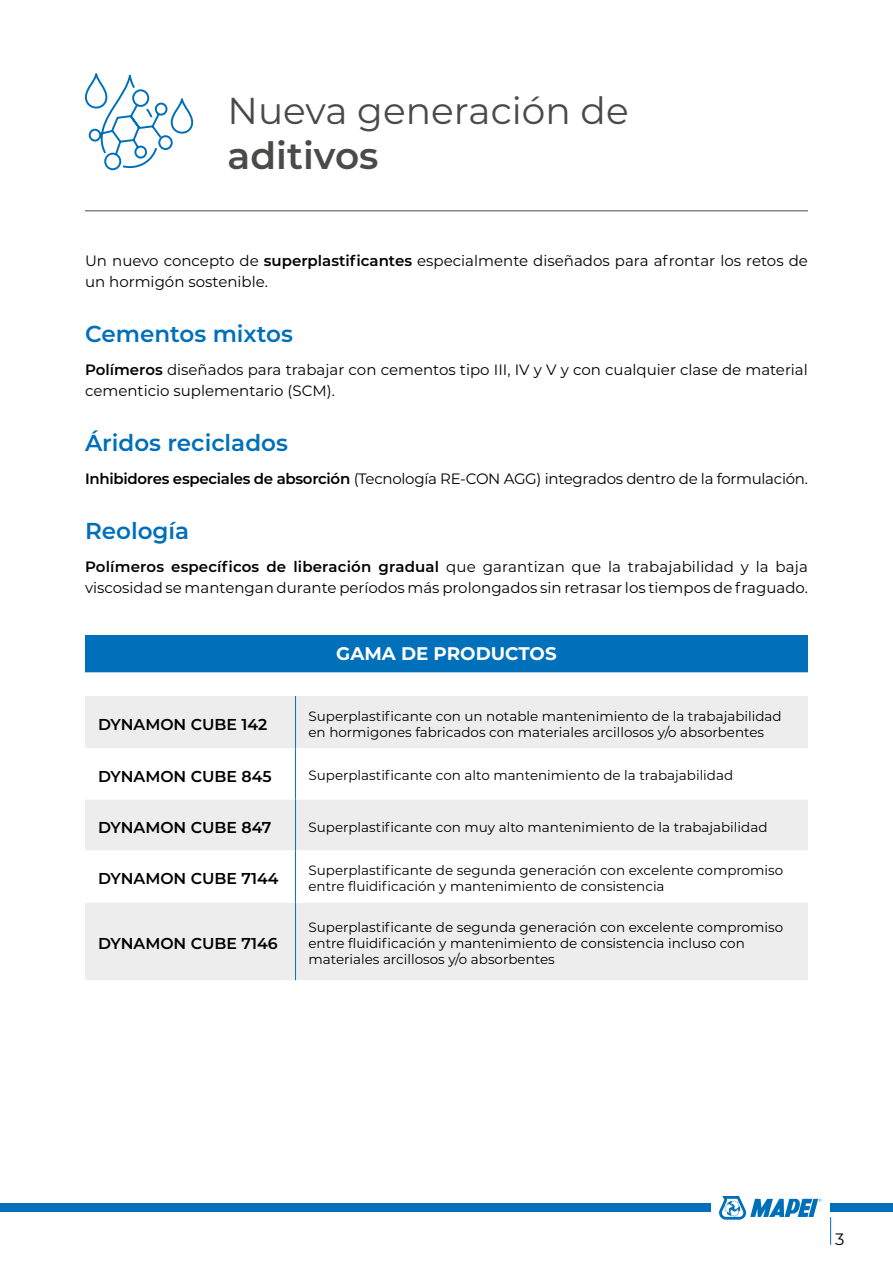
<style>
.page{position:relative;width:893px;height:1263px;background:#fff}
.page>*{position:absolute;margin:0;border:0;box-sizing:border-box;transform-origin:0 0}
.t1{font:37.5px "Montserrat";color:#4a4a49}
.t2{font:600 37.5px "Montserrat";color:#4a4a49}
.t3{font:600 23.1px "Montserrat";color:#006fb9}
.t4{font:700 18.3px "Montserrat";color:#fff}
.t5{font:16.5px "Montserrat";color:#000}
.t6{font:600 15.75px "Montserrat";color:#000}
.t7{font:15px/21px "Montserrat";color:#000}
.t8{font:15px "Montserrat";letter-spacing:-.02em;color:#000}
.t9{font:13.5px/16px "Montserrat";color:#000}
.s1{font-weight:600}
</style>
<div class="page">
<svg style="left:830px;top:1217px;width:1px;height:28px"></svg>
<div style="left:0;top:1204px;width:710px;height:8px;background:#006fb9"></div>
<div style="left:830px;top:1204px;width:63px;height:8px;background:#006fb9"></div>
<svg style="left:719px;top:1196px;width:102px;height:24px"></svg>
<hr style="left:85px;top:210px;width:723px;height:1px;background:#4a4a49">
<svg style="left:84px;top:73px;width:110px;height:98px"></svg>
<div style="left:85px;top:635px;width:723px;height:37px;background:#0070ba"></div>
<svg style="left:85px;top:672px;width:723px;height:1px"></svg>
<div style="left:85px;top:696px;width:723px;height:284px;background:#ededed"></div>
<svg style="left:85px;top:748px;width:723px;height:154px"></svg>
<hr style="left:295px;top:696px;width:1px;height:52px;background:#0070ba">
<hr style="left:295px;top:748px;width:1px;height:51px;background:#0070ba">
<hr style="left:295px;top:799px;width:1px;height:51px;background:#0070ba">
<hr style="left:295px;top:850px;width:1px;height:52px;background:#0070ba">
<hr style="left:295px;top:902px;width:1px;height:78px;background:#0070ba">
<h1 class="t1" style="left:228px;top:85px;width:403px">Nueva generación de</h1>
<h1 class="t2" style="left:228px;top:129px;width:152px">aditivos</h1>
<p class="t7" style="left:85px;top:250px;width:724px">Un nuevo concepto de <span class="s1">superplastificantes</span> especialmente diseñados para afrontar los retos de un hormigón sostenible.</p>
<h2 class="t3" style="left:85px;top:317px;width:209px">Cementos mixtos</h2>
<p class="t7" style="left:85px;top:359px;width:724px"><span class="s1">Polímeros</span> diseñados para trabajar con cementos tipo III, IV y V y con cualquier clase de material cementicio suplementario (SCM).</p>
<h2 class="t3" style="left:85px;top:426px;width:204px">Áridos reciclados</h2>
<p class="t8" style="left:85px;top:468px;width:724px"><span class="s1">Inhibidores especiales de absorción</span> (Tecnología RE-CON AGG) integrados dentro de la formulación.</p>
<h2 class="t3" style="left:85px;top:514px;width:106px">Reología</h2>
<p class="t7" style="left:85px;top:555px;width:724px"><span class="s1">Polímeros específicos de liberación gradual</span> que garantizan que la trabajabilidad y la baja viscosidad se mantengan durante períodos más prolongados sin retrasar los tiempos de fraguado.</p>
<h3 class="t4" style="left:336px;top:641px;width:222px">GAMA DE PRODUCTOS</h3>
<p class="t6" style="left:98px;top:713px;width:168px">DYNAMON CUBE 142</p>
<p class="t9" style="left:308px;top:707px;width:475px">Superplastificante con un notable mantenimiento de la trabajabilidad en hormigones fabricados con materiales arcillosos y/o absorbentes</p>
<p class="t6" style="left:98px;top:765px;width:175px">DYNAMON CUBE 845</p>
<p class="t9" style="left:308px;top:767px;width:426px">Superplastificante con alto mantenimiento de la trabajabilidad</p>
<p class="t6" style="left:98px;top:816px;width:175px">DYNAMON CUBE 847</p>
<p class="t9" style="left:308px;top:818px;width:460px">Superplastificante con muy alto mantenimiento de la trabajabilidad</p>
<p class="t6" style="left:98px;top:867px;width:182px">DYNAMON CUBE 7144</p>
<p class="t9" style="left:308px;top:862px;width:476px">Superplastificante de segunda generación con excelente compromiso entre fluidificación y mantenimiento de consistencia</p>
<p class="t6" style="left:98px;top:932px;width:181px">DYNAMON CUBE 7146</p>
<p class="t9" style="left:308px;top:919px;width:476px">Superplastificante de segunda generación con excelente compromiso entre fluidificación y mantenimiento de consistencia incluso con materiales arcillosos y/o absorbentes</p>
<p class="t5" style="left:835px;top:1228px;width:11px">3</p>
</div>
